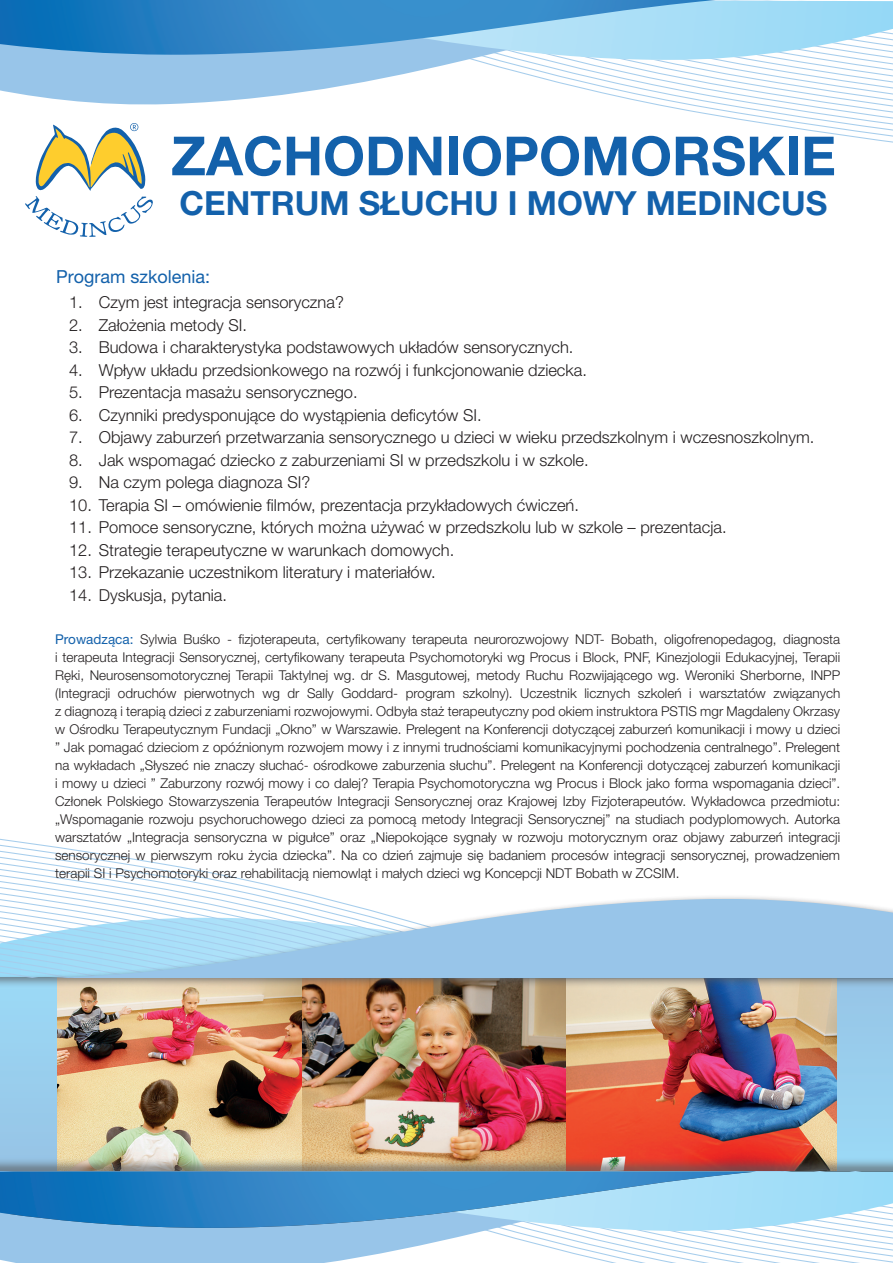
<style>
.page{position:relative;width:893px;height:1263px;background:#fff}
.page>*{position:absolute;margin:0;border:0;box-sizing:border-box;transform-origin:0 0}
.t1{font:700 54px "Helvetica Neue LT Pro";color:#1361ab}
.t2{font:700 33.3px "Helvetica Neue LT Pro";color:#1361ab}
.t3{font:18px "Helvetica Neue LT Pro";color:#1361ab}
.t4{font:300 16.5px "Helvetica Neue LT Pro";color:#231f20}
.t5{font:300 13.5px/18px "Helvetica Neue LT Pro";color:#231f20;text-align:justify}
.s1{font-weight:400;color:#1361ab}
</style>
<div class="page">
<img style="left:56px;top:988px;width:246px;height:169px">
<img style="left:566px;top:988px;width:271px;height:169px">
<img style="left:302px;top:988px;width:264px;height:169px">
<div style="left:837px;top:960px;width:56px;height:233px;background:#99ceed"></div>
<div style="left:0;top:963px;width:56px;height:208px;background:#99ceed"></div>
<svg style="left:729px;top:118px;width:164px;height:6px"></svg>
<svg style="left:694px;top:112px;width:199px;height:6px"></svg>
<svg style="left:0;top:55px;width:893px;height:54px"></svg>
<img style="left:215px;top:0;width:678px;height:60px">
<img style="left:0;top:0;width:716px;height:55px">
<svg style="left:25px;top:123px;width:128px;height:114px"></svg>
<div style="left:0;top:963px;width:893px;height:25px;background:#57585a;opacity:.75"></div>
<div style="left:0;top:1157px;width:893px;height:26px;background:#57585a;opacity:.75"></div>
<svg style="left:0;top:860px;width:177px;height:6px"></svg>
<svg style="left:0;top:866px;width:209px;height:6px"></svg>
<svg style="left:0;top:872px;width:238px;height:6px"></svg>
<svg style="left:0;top:878px;width:266px;height:6px"></svg>
<svg style="left:0;top:884px;width:309px;height:10px"></svg>
<svg style="left:0;top:895px;width:893px;height:82px;fill:#98c5e9"></svg>
<svg style="left:0;top:1228px;width:893px;height:35px"></svg>
<img style="left:227px;top:1171px;width:666px;height:60px">
<img style="left:0;top:1171px;width:756px;height:57px">
<h1 class="t1" style="left:171px;top:123px;width:666px">ZACHODNIOPOMORSKIE</h1>
<h2 class="t2" style="left:180px;top:183px;width:649px">CENTRUM SŁUCHU I MOWY MEDINCUS</h2>
<h3 class="t3" style="left:56px;top:265px;width:155px">Program szkolenia:</h3>
<p class="t4" style="left:69px;top:292px;width:276px">1. Czym jest integracja sensoryczna?</p>
<p class="t4" style="left:69px;top:315px;width:180px">2. Założenia metody SI.</p>
<p class="t4" style="left:69px;top:337px;width:506px">3. Budowa i charakterystyka podstawowych układów sensorycznych.</p>
<p class="t4" style="left:69px;top:360px;width:519px">4. Wpływ układu przedsionkowego na rozwój i funkcjonowanie dziecka.</p>
<p class="t4" style="left:69px;top:382px;width:290px">5. Prezentacja masażu sensorycznego.</p>
<p class="t4" style="left:69px;top:405px;width:414px">6. Czynniki predysponujące do wystąpienia deficytów SI.</p>
<p class="t4" style="left:69px;top:427px;width:747px">7. Objawy zaburzeń przetwarzania sensorycznego u dzieci w wieku przedszkolnym i wczesnoszkolnym.</p>
<p class="t4" style="left:69px;top:450px;width:521px">8. Jak wspomagać dziecko z zaburzeniami SI w przedszkolu i w szkole.</p>
<p class="t4" style="left:69px;top:472px;width:243px">9. Na czym polega diagnoza SI?</p>
<p class="t4" style="left:69px;top:495px;width:511px">10. Terapia SI – omówienie filmów, prezentacja przykładowych ćwiczeń.</p>
<p class="t4" style="left:69px;top:517px;width:659px">11. Pomoce sensoryczne, których można używać w przedszkolu lub w szkole – prezentacja.</p>
<p class="t4" style="left:69px;top:540px;width:387px">12. Strategie terapeutyczne w warunkach domowych.</p>
<p class="t4" style="left:69px;top:562px;width:368px">13. Przekazanie uczestnikom literatury i materiałów.</p>
<p class="t4" style="left:69px;top:585px;width:160px">14. Dyskusja, pytania.</p>
<p class="t5" style="left:55px;top:630px;width:787px"><span class="s1">Prowadząca:</span> Sylwia Buśko - fizjoterapeuta, certyfikowany terapeuta neurorozwojowy NDT- Bobath, oligofrenopedagog, diagnosta i terapeuta Integracji Sensorycznej, certyfikowany terapeuta Psychomotoryki wg Procus i Block, PNF, Kinezjologii Edukacyjnej, Terapii Ręki, Neurosensomotorycznej Terapii Taktylnej wg. dr S. Masgutowej, metody Ruchu Rozwijającego wg. Weroniki Sherborne, INPP (Integracji odruchów pierwotnych wg dr Sally Goddard- program szkolny). Uczestnik licznych szkoleń i warsztatów związanych z diagnozą i terapią dzieci z zaburzeniami rozwojowymi. Odbyła staż terapeutyczny pod okiem instruktora PSTIS mgr Magdaleny Okrzasy w Ośrodku Terapeutycznym Fundacji „Okno” w Warszawie. Prelegent na Konferencji dotyczącej zaburzeń komunikacji i mowy u dzieci ” Jak pomagać dzieciom z opóźnionym rozwojem mowy i z innymi trudnościami komunikacyjnymi pochodzenia centralnego”. Prelegent na wykładach „Słyszeć nie znaczy słuchać- ośrodkowe zaburzenia słuchu”. Prelegent na Konferencji dotyczącej zaburzeń komunikacji i mowy u dzieci ” Zaburzony rozwój mowy i co dalej? Terapia Psychomotoryczna wg Procus i Block jako forma wspomagania dzieci”.<br>Członek Polskiego Stowarzyszenia Terapeutów Integracji Sensorycznej oraz Krajowej Izby Fizjoterapeutów. Wykładowca przedmiotu: „Wspomaganie rozwoju psychoruchowego dzieci za pomocą metody Integracji Sensorycznej” na studiach podyplomowych. Autorka warsztatów „Integracja sensoryczna w pigułce” oraz „Niepokojące sygnały w rozwoju motorycznym oraz objawy zaburzeń integracji sensorycznej w pierwszym roku życia dziecka”. Na co dzień zajmuje się badaniem procesów integracji sensorycznej, prowadzeniem terapii SI i Psychomotoryki oraz rehabilitacją niemowląt i małych dzieci wg Koncepcji NDT Bobath w ZCSIM.</p>
</div>
